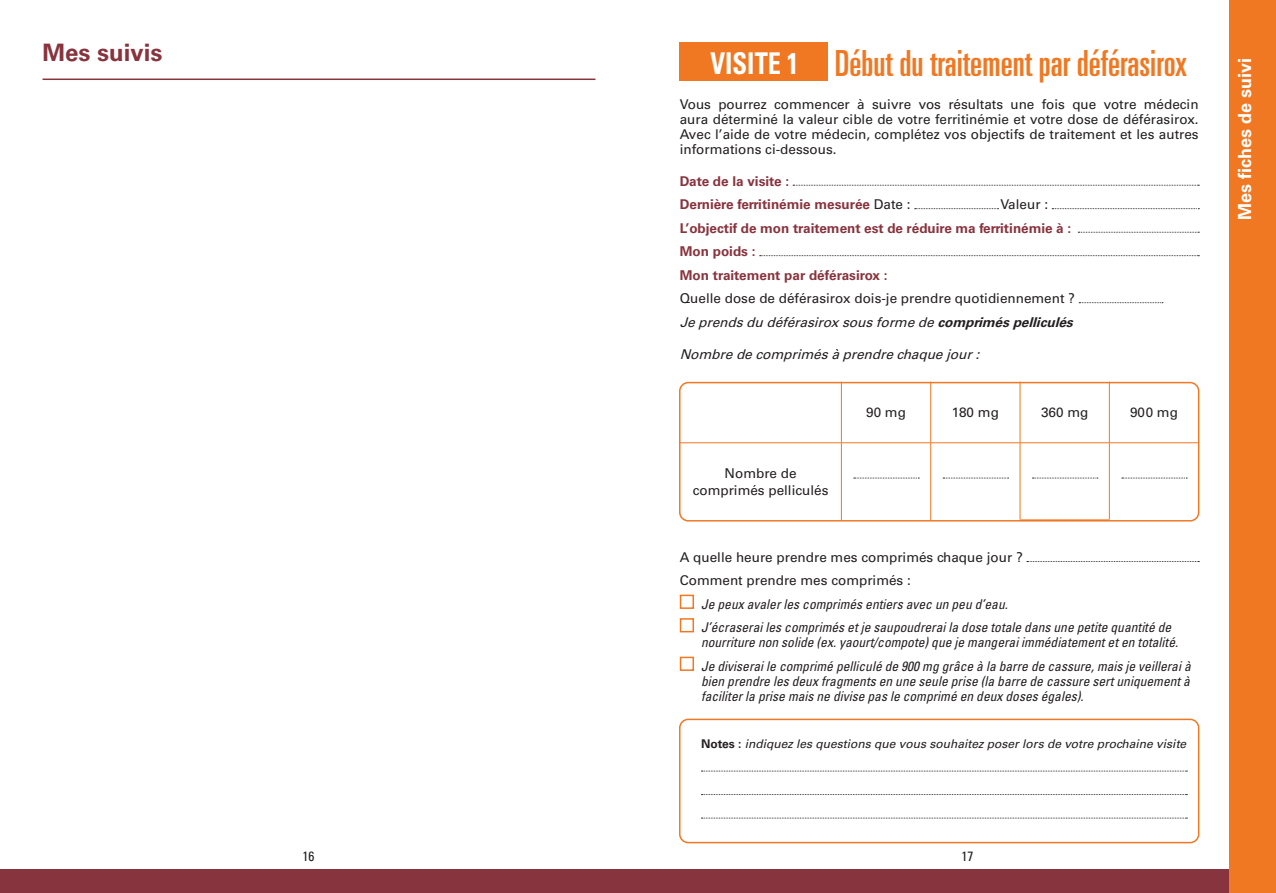
<style>
.page{position:relative;width:1276px;height:893px;background:#fff}
.page>*{position:absolute;margin:0;border:0;box-sizing:border-box;transform-origin:0 0}
.t1{font:ultra-condensed 36px "Univers";color:#f07822}
.t2{font:700 condensed 30px "Univers";color:#fff;scale:.88 1}
.t3{font:700 24px "Univers";color:#88343e}
.t4{font:700 18px "Univers";color:#fff}
.t5{font:italic condensed 13.5px/15px "Univers";color:#231f20}
.t6{font:13.5px/15px "Univers";color:#231f20;text-align:justify}
.t7{font:700 13.5px "Univers";color:#88343e}
.t8{font:italic 13.5px "Univers";color:#231f20}
.t9{font:condensed 13.5px "Univers";color:#231f20}
.t10{font:italic 12px "Univers";color:#231f20}
.s1{font-weight:400;color:#231f20}
.s2{font-weight:700}
.s3{font-weight:700;font-style:normal}
</style>
<div class="page">
<div style="left:0;top:869px;width:1276px;height:24px;background:#88343e"></div>
<div style="left:1229px;top:0;width:47px;height:893px;background:#f07822"></div>
<hr style="left:43px;top:79px;width:552px;height:1px;background:#88343e">
<div style="left:679px;top:382px;width:520px;height:140px;border:2px solid #f07822;border-radius:9px"></div>
<div style="left:679px;top:719px;width:520px;height:124px;border:2px solid #f07822;border-radius:9px"></div>
<div style="left:680px;top:43px;width:148px;height:38px;background:#f07822"></div>
<svg style="left:793px;top:185px;width:406px;height:1px"></svg>
<svg style="left:914px;top:208px;width:84px;height:1px"></svg>
<svg style="left:1052px;top:208px;width:147px;height:1px"></svg>
<svg style="left:1078px;top:232px;width:121px;height:1px"></svg>
<svg style="left:759px;top:255px;width:440px;height:1px"></svg>
<svg style="left:1079px;top:302px;width:84px;height:1px"></svg>
<hr style="left:841px;top:382px;width:1px;height:61px;background:#f07822">
<hr style="left:930px;top:382px;width:1px;height:61px;background:#f07822">
<hr style="left:680px;top:442px;width:161px;height:1px;background:#f07822">
<hr style="left:841px;top:442px;width:89px;height:1px;background:#f07822">
<hr style="left:841px;top:443px;width:1px;height:77px;background:#f07822">
<hr style="left:930px;top:442px;width:90px;height:1px;background:#f07822">
<hr style="left:930px;top:443px;width:1px;height:77px;background:#f07822">
<hr style="left:1020px;top:442px;width:89px;height:1px;background:#f07822">
<hr style="left:1109px;top:442px;width:89px;height:1px;background:#f07822">
<hr style="left:1020px;top:519px;width:89px;height:2px;background:#f07822">
<hr style="left:1019px;top:382px;width:1px;height:61px;background:#f07822">
<hr style="left:1109px;top:382px;width:1px;height:61px;background:#f07822">
<hr style="left:1019px;top:443px;width:1px;height:76px;background:#f07822">
<hr style="left:1109px;top:443px;width:1px;height:76px;background:#f07822">
<svg style="left:854px;top:478px;width:65px;height:1px"></svg>
<svg style="left:943px;top:478px;width:65px;height:1px"></svg>
<svg style="left:1032px;top:478px;width:66px;height:1px"></svg>
<svg style="left:1121px;top:478px;width:66px;height:1px"></svg>
<svg style="left:1027px;top:561px;width:172px;height:1px"></svg>
<div style="left:680px;top:595px;width:14px;height:14px;border:2px solid #f07822"></div>
<div style="left:680px;top:618px;width:14px;height:14px;border:2px solid #f07822"></div>
<div style="left:680px;top:657px;width:14px;height:14px;border:2px solid #f07822"></div>
<svg style="left:701px;top:771px;width:486px;height:1px"></svg>
<svg style="left:701px;top:794px;width:486px;height:1px"></svg>
<svg style="left:701px;top:818px;width:486px;height:1px"></svg>
<p class="t3" style="left:43px;top:38px;width:122px">Mes suivis</p>
<p class="t2" style="left:710px;top:45px;width:102px">VISITE 1</p>
<p class="t1" style="left:835px;top:43px;width:353px">Début du traitement par déférasirox</p>
<p class="t6" style="left:680px;top:96px;width:520px">Vous pourrez commencer à suivre vos résultats une fois que votre médecin aura déterminé la valeur cible de votre ferritinémie et votre dose de déférasirox.<br>Avec l’aide de votre médecin, complétez vos objectifs de traitement et les autres informations ci-dessous.</p>
<p class="t7" style="left:680px;top:173px;width:111px">Date de la visite :</p>
<p class="t7" style="left:680px;top:196px;width:232px">Dernière ferritinémie mesurée <span class="s1">Date :</span></p>
<p class="t6" style="left:1000px;top:197px;width:49px">Valeur :</p>
<p class="t7" style="left:680px;top:220px;width:393px">L’objectif de mon traitement est de réduire ma ferritinémie à :</p>
<p class="t7" style="left:680px;top:243px;width:77px">Mon poids :</p>
<p class="t7" style="left:680px;top:267px;width:209px">Mon traitement par déférasirox :</p>
<p class="t6" style="left:680px;top:291px;width:397px">Quelle dose de déférasirox dois-je prendre quotidiennement ?</p>
<p class="t8" style="left:680px;top:314px;width:399px">Jeprendsdu déférasiroxsousformede<span class="s2">compriméspelliculés</span></p>
<p class="t8" style="left:680px;top:346px;width:305px">Nombredecomprimésàprendrechaquejour:</p>
<p class="t6" style="left:692px;top:466px;width:137px;line-height:16.2px;text-align:center">Nombre de comprimés pelliculés</p>
<p class="t6" style="left:866px;top:405px;width:41px">90 mg</p>
<p class="t6" style="left:952px;top:405px;width:49px">180 mg</p>
<p class="t6" style="left:1041px;top:405px;width:49px">360 mg</p>
<p class="t6" style="left:1130px;top:405px;width:49px">900 mg</p>
<p class="t6" style="left:680px;top:550px;width:344px">A quelle heure prendre mes comprimés chaque jour ?</p>
<p class="t6" style="left:680px;top:573px;width:233px">Comment prendre mes comprimés :</p>
<p class="t5" style="left:701px;top:596px;width:308px">Je peux avaler les comprimés entiers avec un peu d’eau.</p>
<p class="t5" style="left:701px;top:620px;width:478px">J’écraserai les comprimés et je saupoudrerai la dose totale dans une petite quantité de nourriture non solide (ex. yaourt/compote) que je mangerai immédiatement et en totalité.</p>
<p class="t5" style="left:701px;top:658px;width:491px;text-align:justify">Je diviserai le comprimé pelliculé de 900 mg grâce à la barre de cassure, mais je veillerai à bien prendre les deux fragments en une seule prise (la barre de cassure sert uniquement à faciliter la prise mais ne divise pas le comprimé en deux doses égales).</p>
<p class="t10" style="left:701px;top:737px;width:487px"><span class="s3">Notes :</span> indiquez les questions que vous souhaitez poser lors de votre prochaine visite</p>
<h3 class="t4" style="left:1234px;top:220px;width:163px;rotate:-90deg">Mes fiches de suivi</h3>
<p class="t9" style="left:302px;top:848px;width:13px">16</p>
<p class="t9" style="left:961px;top:848px;width:13px">17</p>
</div>
